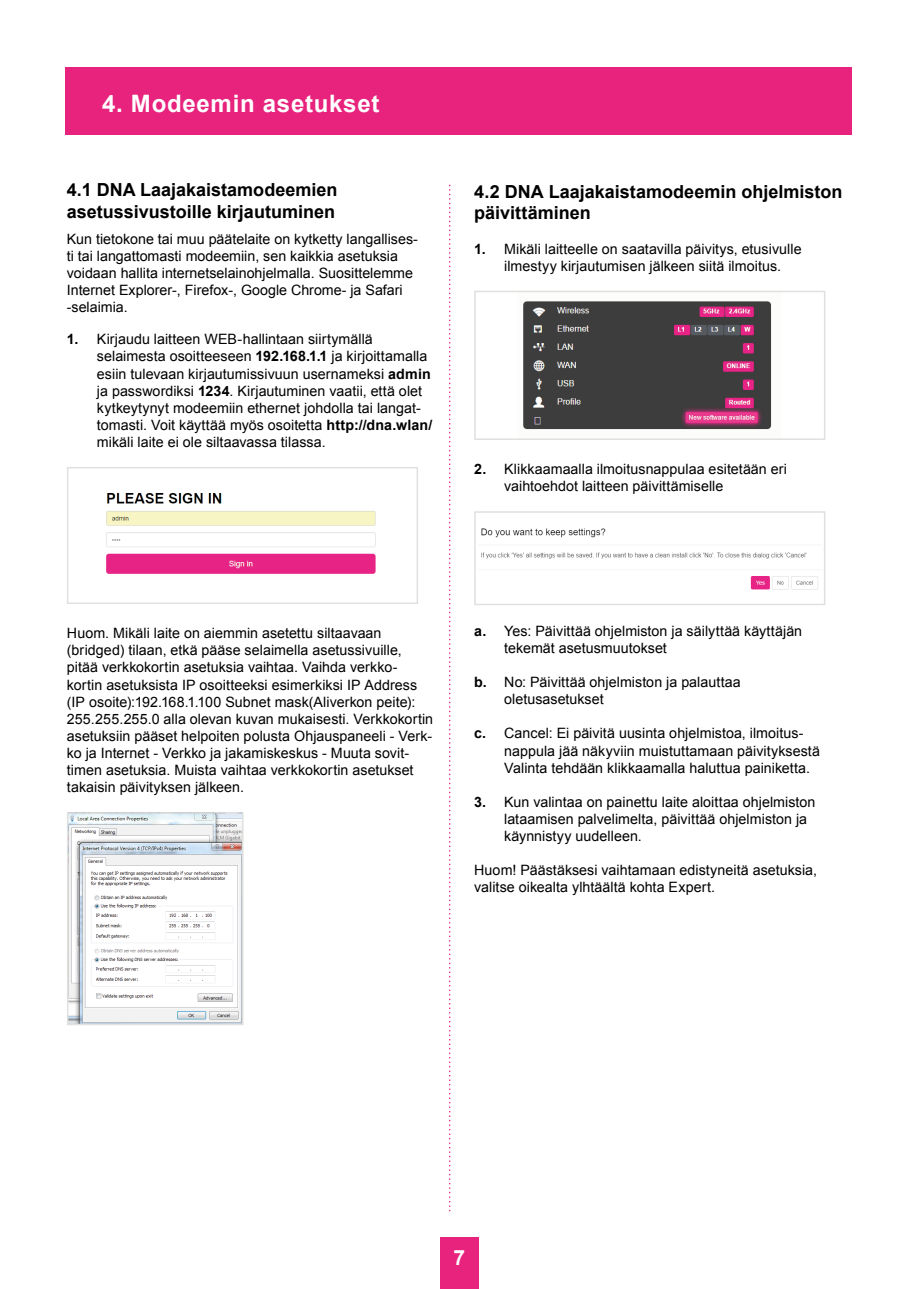
<style>
.page{position:relative;width:919px;height:1289px;background:#fff}
.page>*{position:absolute;margin:0;border:0;box-sizing:border-box;transform-origin:0 0}
.t1{font:700 24px "Arial";letter-spacing:.03em;color:#fff}
.t2{font:700 21px "Arial";color:#fff}
.t3{font:700 18px/21.6px "Arial";color:#000}
.t4{font:14.25px/17.1px "Arial";letter-spacing:.005em;color:#000}
.s1{font-weight:700}
</style>
<div class="page">
<div style="left:66px;top:67px;width:785px;height:68px;background:#e7237d"></div>
<div style="left:440px;top:1237px;width:38px;height:51px;background:#e7237d"></div>
<svg style="left:449px;top:185px;width:1px;height:1026px"></svg>
<svg style="left:474px;top:291px;width:351px;height:149px"></svg>
<svg style="left:474px;top:511px;width:351px;height:94px"></svg>
<svg style="left:67px;top:467px;width:351px;height:137px"></svg>
<svg style="left:67px;top:812px;width:176px;height:213px"></svg>
<h1 class="t1" style="left:102px;top:87px;width:279px">4. Modeemin asetukset</h1>
<p class="t3" style="left:67px;top:180px;width:272px">4.1 DNA Laajakaistamodeemien asetussivustoille kirjautuminen</p>
<p class="t4" style="left:67px;top:230px;width:352px">Kun tietokone tai muu päätelaite on kytketty langallises&shy;ti tai langattomasti modeemiin, sen kaikkia asetuksia voidaan hallita internetselainohjelmalla. Suosittelemme Internet Explorer-, Firefox-, Google Chrome- ja Safari -selaimia.</p>
<p class="t4" style="left:97px;top:331px;width:337px;text-indent:-30px"><span class="s1">1.</span> Kirjaudu laitteen WEB-hallintaan siirtymällä selaimesta osoitteeseen <span class="s1">192.168.1.1</span> ja kirjoittamalla esiin tulevaan kirjautumissivuun usernameksi <span class="s1">admin </span>ja passwordiksi <span class="s1">1234</span>. Kirjautuminen vaatii, että olet kytkeytynyt modeemiin ethernet johdolla tai langat&shy;tomasti. Voit käyttää myös osoitetta <span class="s1">http://dna.wlan/ </span>mikäli laite ei ole siltaavassa tilassa.</p>
<p class="t3" style="left:474px;top:181px;width:370px">4.2 DNA Laajakaistamodeemin ohjelmiston päivittäminen</p>
<p class="t4" style="left:504px;top:240px;width:299px;text-indent:-30px"><span class="s1">1.</span> Mikäli laitteelle on saatavilla päivitys, etusivulle ilmestyy kirjautumisen jälkeen siitä ilmoitus.</p>
<p class="t4" style="left:504px;top:461px;width:284px;text-indent:-30px"><span class="s1">2.</span> Klikkaamaalla ilmoitusnappulaa esitetään eri vaihtoehdot laitteen päivittämiselle</p>
<p class="t4" style="left:67px;top:625px;width:368px">Huom. Mikäli laite on aiemmin asetettu siltaavaan (bridged) tilaan, etkä pääse selaimella asetussivuille, pitää verkkokortin asetuksia vaihtaa. Vaihda verkko&shy;kortin asetuksista IP osoitteeksi esimerkiksi IP Address (IP osoite):192.168.1.100 Subnet mask(Aliverkon peite):<br>255.255.255.0 alla olevan kuvan mukaisesti. Verkkokortin asetuksiin pääset helpoiten polusta Ohjauspaneeli - Verk&shy;ko ja Internet - Verkko ja jakamiskeskus - Muuta sovit&shy;timen asetuksia. Muista vaihtaa verkkokortin asetukset takaisin päivityksen jälkeen.</p>
<p class="t4" style="left:504px;top:622px;width:299px;text-indent:-30px"><span class="s1">a.</span> Yes: Päivittää ohjelmiston ja säilyttää käyttäjän tekemät asetusmuutokset</p>
<p class="t4" style="left:504px;top:673px;width:238px;text-indent:-30px"><span class="s1">b.</span> No: Päivittää ohjelmiston ja palauttaa oletusasetukset</p>
<p class="t4" style="left:504px;top:725px;width:317px;text-indent:-30px"><span class="s1">c.</span> Cancel: Ei päivitä uusinta ohjelmistoa, ilmoitus&shy;nappula jää näkyviin muistuttamaan päivityksestä<br>Valinta tehdään klikkaamalla haluttua painiketta.</p>
<p class="t4" style="left:504px;top:793px;width:313px;text-indent:-30px"><span class="s1">3.</span> Kun valintaa on painettu laite aloittaa ohjelmiston lataamisen palvelimelta, päivittää ohjelmiston ja käynnistyy uudelleen.</p>
<p class="t4" style="left:474px;top:862px;width:344px">Huom! Päästäksesi vaihtamaan edistyneitä asetuksia, valitse oikealta ylhtäältä kohta Expert.</p>
<h2 class="t2" style="left:453px;top:1243px;width:13px">7</h2>
</div>
